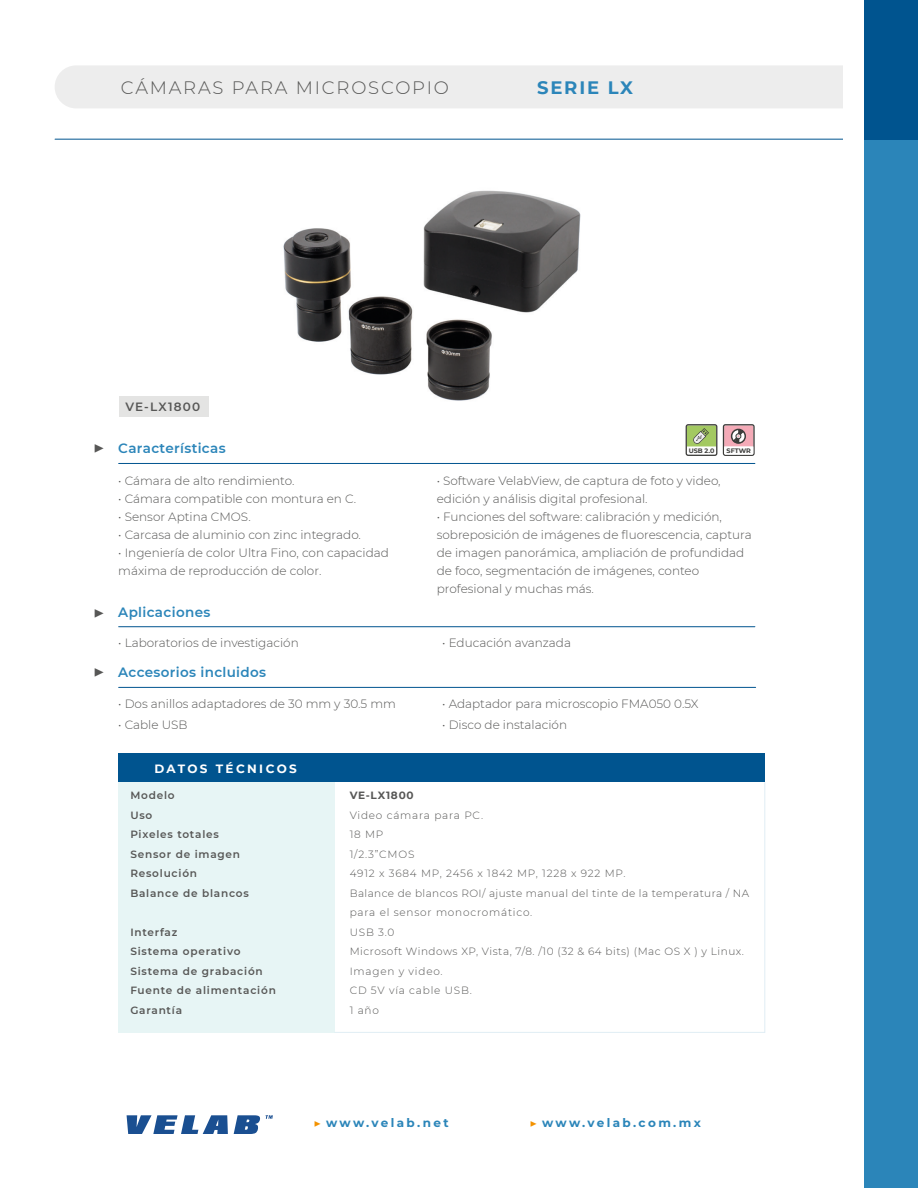
<style>
.page{position:relative;width:918px;height:1188px;background:#fff}
.page>*{position:absolute;margin:0;border:0;box-sizing:border-box;transform-origin:0 0}
.t1{font:300 18px "Montserrat";letter-spacing:.1em;color:#575756}
.t2{font:700 18px "Montserrat";letter-spacing:.1em;color:#2b85b9}
.t3{font:18px "Minion Pro";color:#575756}
.t4{font:600 13.5px "Montserrat";letter-spacing:.025em;color:#2b85b9}
.t5{font:300 12px/18px "Montserrat";color:#575756}
.t6{font:700 12px "Montserrat";letter-spacing:.185em;color:#2b85b9}
.t7{font:12px "Montserrat";letter-spacing:.075em;color:#2b85b9}
.t8{font:700 12px "Montserrat";letter-spacing:.075em;color:#2b85b9}
.t9{font:700 12px "Montserrat";letter-spacing:.2em;color:#fff}
.t10{font:600 12px "Montserrat";letter-spacing:.1em;color:#575756}
.t11{font:300 10.5px "Montserrat";letter-spacing:.065em;color:#575756}
.t12{font:600 10.5px "Montserrat";letter-spacing:.075em;color:#575756}
.t13{font:300 10.5px "Montserrat";letter-spacing:.04em;color:#575756}
.t14{font:700 10.5px "Montserrat";letter-spacing:.075em;color:#575756}
.t15{font:700 6.45px "Montserrat";color:#3d3d3b}
.s1{font-family:"Minion Pro";font-weight:400;color:#f39200}
.s2{font-family:"Minion Pro";color:#f39200}
</style>
<div class="page">
<div style="left:55px;top:65px;width:808px;height:43px;background:#ededed;border-radius:22px"></div>
<hr style="left:55px;top:139px;width:810px;height:1px;background:#00548f">
<div style="left:864px;top:140px;width:54px;height:1048px;background:#2b85b9"></div>
<div style="left:864px;top:0;width:54px;height:140px;background:#00548f"></div>
<div style="left:844px;top:1px;width:20px;height:1186px;background:#fff"></div>
<svg style="left:126px;top:1115px;width:147px;height:19px"></svg>
<img style="left:283px;top:190px;width:298px;height:211px">
<hr style="left:119px;top:687px;width:637px;height:1px;background:#00548f">
<hr style="left:119px;top:626px;width:636px;height:1px;background:#00548f">
<hr style="left:119px;top:463px;width:636px;height:1px;background:#00548f">
<div style="left:118px;top:782px;width:217px;height:251px;background:#e7f5f5"></div>
<svg style="left:335px;top:782px;width:430px;height:251px"></svg>
<div style="left:118px;top:753px;width:647px;height:29px;background:#00548f"></div>
<div style="left:119px;top:396px;width:90px;height:20px;background:#e4e4e3"></div>
<svg style="left:686px;top:424px;width:31px;height:32px"></svg>
<svg style="left:723px;top:424px;width:32px;height:32px"></svg>
<p class="t1" style="left:121px;top:75px;width:329px">CÁMARAS PARA MICROSCOPIO</p>
<p class="t2" style="left:537px;top:75px;width:98px">SERIE LX</p>
<p class="t10" style="left:126px;top:398px;width:76px">VE-LX1800</p>
<p class="t3" style="left:93px;top:435px;width:12px">▶</p>
<p class="t4" style="left:118px;top:439px;width:109px">Características</p>
<p class="t5" style="left:118px;top:472px;width:178px">• Cámara de alto rendimiento.</p>
<p class="t5" style="left:118px;top:490px;width:240px">• Cámara compatible con montura en C.</p>
<p class="t5" style="left:118px;top:508px;width:134px">• Sensor Aptina CMOS.</p>
<p class="t5" style="left:118px;top:526px;width:244px">• Carcasa de aluminio con zinc integrado.</p>
<p class="t5" style="left:118px;top:544px;width:272px">• Ingeniería de color Ultra Fino, con capacidad máxima de reproducción de color.</p>
<p class="t15" style="left:689px;top:446px;width:27px">USB 2.0</p>
<p class="t15" style="left:727px;top:446px;width:26px">SFTWR</p>
<p class="t5" style="left:437px;top:472px;width:285px">• Software VelabView, de captura de foto y video, edición y análisis digital profesional.</p>
<p class="t5" style="left:437px;top:508px;width:317px">• Funciones del software: calibración y medición, sobreposición de imágenes de fluorescencia, captura de imagen panorámica, ampliación de profundidad de foco, segmentación de imágenes, conteo profesional y muchas más.</p>
<p class="t3" style="left:93px;top:600px;width:12px">▶</p>
<p class="t3" style="left:93px;top:659px;width:12px">▶</p>
<p class="t4" style="left:118px;top:602px;width:94px">Aplicaciones</p>
<p class="t5" style="left:118px;top:634px;width:182px">• Laboratorios de investigación</p>
<p class="t5" style="left:442px;top:634px;width:130px">• Educación avanzada</p>
<p class="t4" style="left:118px;top:663px;width:149px">Accesorios incluidos</p>
<p class="t5" style="left:118px;top:695px;width:279px">• Dos anillos adaptadores de 30 mm y 30.5 mm</p>
<p class="t5" style="left:442px;top:695px;width:258px">• Adaptador para microscopio FMA050 0.5X</p>
<p class="t5" style="left:118px;top:716px;width:71px">• Cable USB</p>
<p class="t5" style="left:442px;top:716px;width:126px">• Disco de instalación</p>
<p class="t9" style="left:154px;top:760px;width:144px">DATOS TÉCNICOS</p>
<p class="t12" style="left:130px;top:788px;width:46px">Modelo</p>
<p class="t12" style="left:130px;top:808px;width:24px">Uso</p>
<p class="t12" style="left:130px;top:827px;width:90px">Pixeles totales</p>
<p class="t12" style="left:130px;top:847px;width:111px">Sensor de imagen</p>
<p class="t12" style="left:130px;top:866px;width:68px">Resolución</p>
<p class="t12" style="left:130px;top:886px;width:120px">Balance de blancos</p>
<p class="t12" style="left:130px;top:925px;width:48px">Interfaz</p>
<p class="t12" style="left:130px;top:944px;width:112px">Sistema operativo</p>
<p class="t12" style="left:130px;top:964px;width:134px">Sistema de grabación</p>
<p class="t12" style="left:130px;top:983px;width:147px">Fuente de alimentación</p>
<p class="t12" style="left:130px;top:1003px;width:53px">Garantía</p>
<p class="t14" style="left:350px;top:788px;width:66px">VE-LX1800</p>
<p class="t11" style="left:350px;top:808px;width:135px">Video cámara para PC.</p>
<p class="t11" style="left:350px;top:827px;width:35px">18 MP</p>
<p class="t11" style="left:350px;top:847px;width:66px">1/2.3”CMOS</p>
<p class="t11" style="left:350px;top:866px;width:277px">4912 x 3684 MP, 2456 x 1842 MP, 1228 x 922 MP.</p>
<p class="t13" style="left:350px;top:886px;width:401px">Balance de blancos ROI/ ajuste manual del tinte de la temperatura / NA</p>
<p class="t11" style="left:350px;top:905px;width:184px">para el sensor monocromático.</p>
<p class="t11" style="left:350px;top:925px;width:46px">USB 3.0</p>
<p class="t11" style="left:350px;top:944px;width:396px">Microsoft Windows XP, Vista, 7/8. /10 (32 &amp; 64 bits) (Mac OS X ) y Linux.</p>
<p class="t11" style="left:350px;top:964px;width:94px">Imagen y video.</p>
<p class="t11" style="left:350px;top:983px;width:124px">CD 5V vía cable USB.</p>
<p class="t11" style="left:350px;top:1003px;width:31px">1 año</p>
<p class="t8" style="left:311px;top:1110px;width:119px"><span class="s1">▶</span> www.velab.net</p>
<p class="t7" style="left:527px;top:1111px;width:123px"><span class="s2">▶</span> sales@velab.net</p>
<p class="t6" style="left:314px;top:1114px;width:137px"><span class="s1">▶</span> www.velab.net</p>
<p class="t6" style="left:530px;top:1114px;width:173px"><span class="s1">▶</span> www.velab.com.mx</p>
</div>
